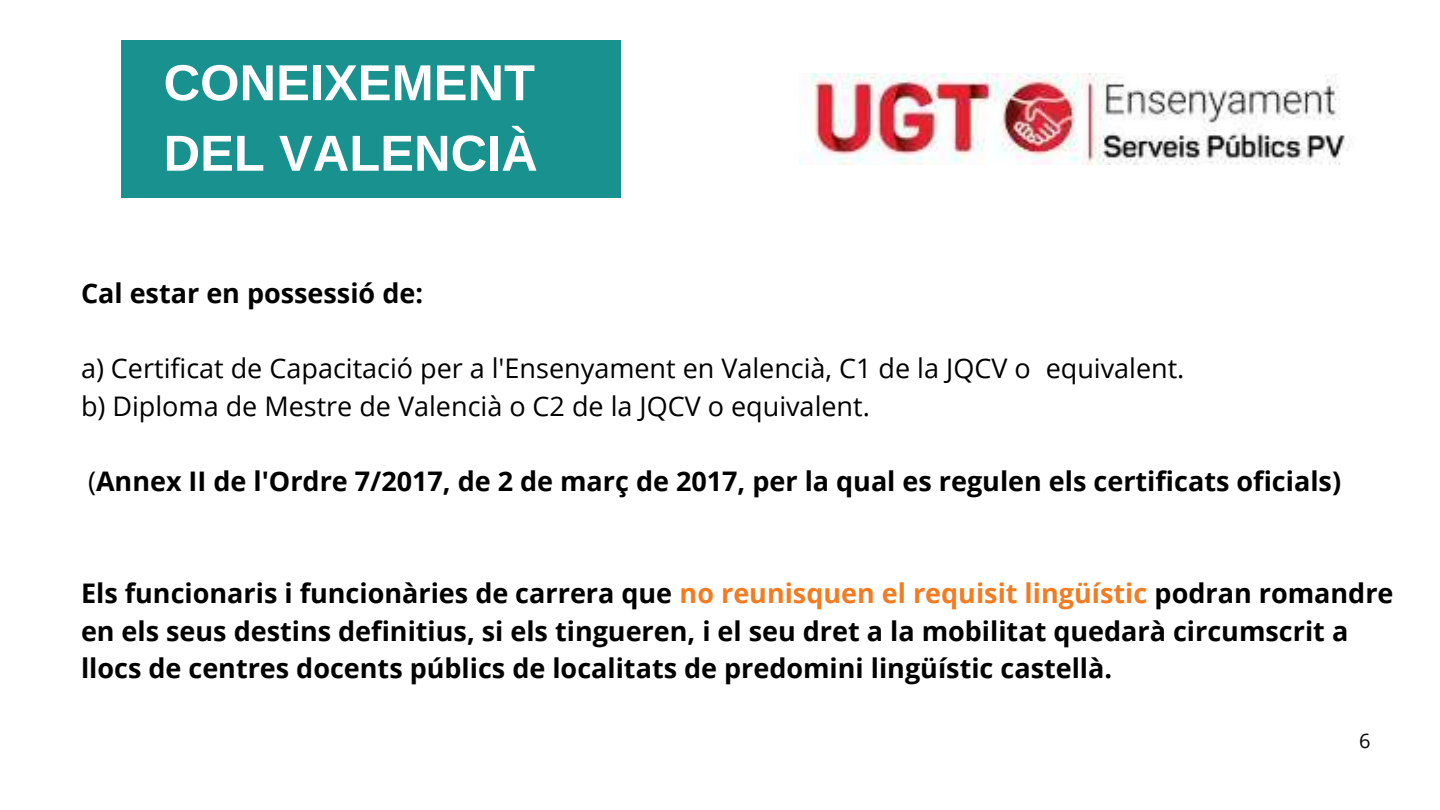
<style>
.page{position:relative;width:1440px;height:810px;background:#fff}
.page>*{position:absolute;margin:0;border:0;box-sizing:border-box;transform-origin:0 0}
.t1{font:700 50.7px/70.5px "Arimo";color:#fefefe}
.t2{font:700 27px/37.5px "Open Sans";color:#000}
.t3{font:27px/37.5px "Open Sans";color:#000}
.t4{font:20px "Open Sans";color:#000}
.s1{font-weight:400}
.s2{color:#f27c22}
</style>
<div class="page">
<img style="left:799px;top:74px;width:551px;height:90px">
<div style="left:122px;top:40px;width:498px;height:158px;background:#19918e"></div>
<h1 class="t1" style="left:164px;top:47px;width:376px">CONEIXEMENT<br>DEL VALENCIÀ</h1>
<p class="t2" style="left:81px;top:274px;width:344px">Cal estar en possessió de:</p>
<p class="t3" style="left:81px;top:349px;width:1105px">a) Certificat de Capacitació per a l'Ensenyament en Valencià, C1 de la JQCV o equivalent. b) Diploma de Mestre de Valencià o C2 de la JQCV o equivalent.</p>
<p class="t2" style="left:88px;top:461px;width:1255px"><span class="s1">(</span>Annex II de l'Ordre 7/2017, de 2 de març de 2017, per la qual es regulen els certificats oficials)</p>
<p class="t2" style="left:81px;top:574px;width:1314px">Els funcionaris i funcionàries de carrera que <span class="s2">no reunisquen el requisit lingüístic</span> podran romandre en els seus destins definitius, si els tingueren, i el seu dret a la mobilitat quedarà circumscrit a llocs de centres docents públics de localitats de predomini lingüístic castellà.</p>
<p class="t4" style="left:1359px;top:727px;width:13px">6</p>
</div>
